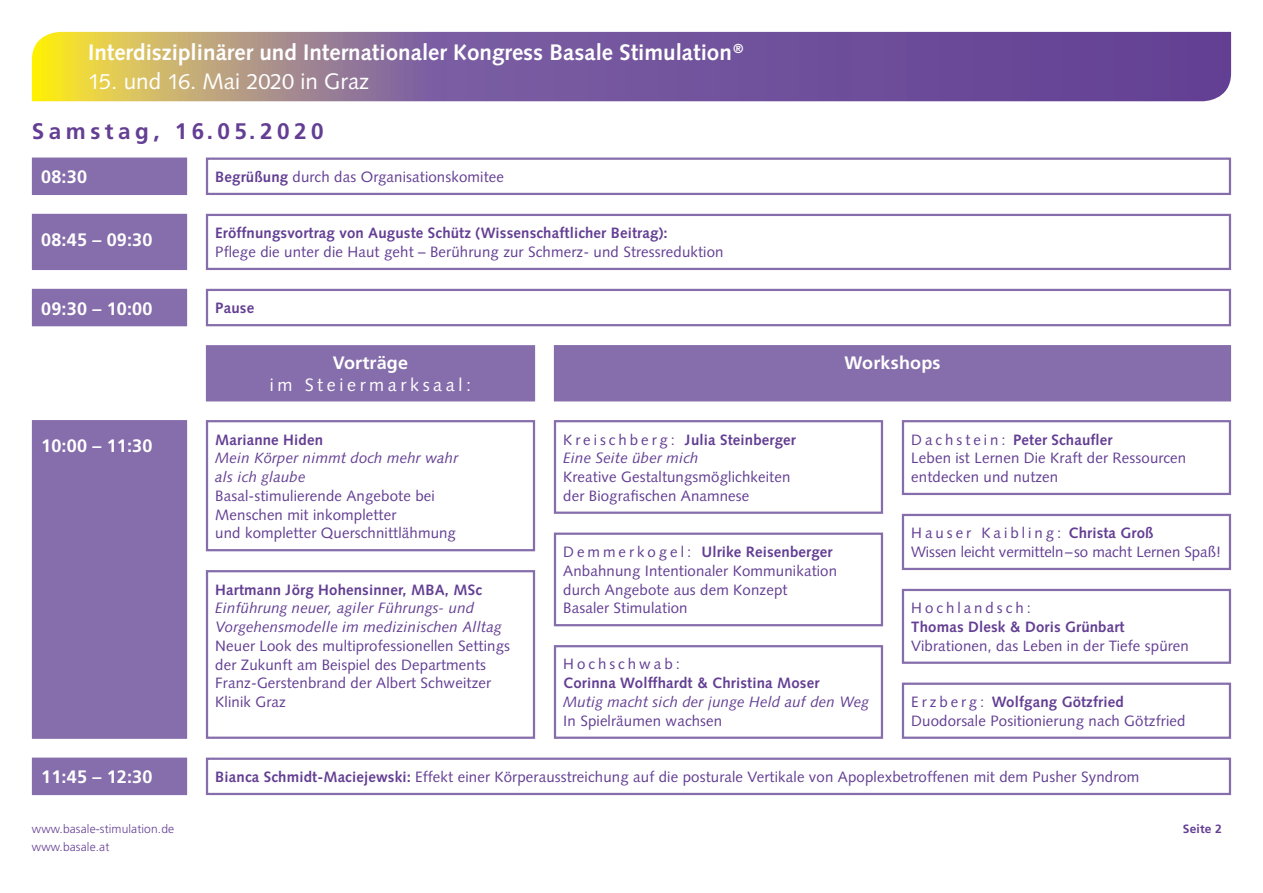
<style>
.page{position:relative;width:1263px;height:893px;background:#fff}
.page>*{position:absolute;margin:0;border:0;box-sizing:border-box;transform-origin:0 0}
.t1{font:700 22.5px "Syntax LT Std";color:#fff}
.t2{font:22.5px "Syntax";color:#fff}
.t3{font:700 22.5px "Frutiger";letter-spacing:.2em;color:#633e93}
.Lesetext{font:700 18px "Frutiger";letter-spacing:.01em;color:#fff}
.Lesetext-2{font:18px/22.5px "Syntax";letter-spacing:.2em;color:#fff;text-align:center}
.Lesetext-3{font:15px/18.8px "Syntax";letter-spacing:.01em;color:#633e93}
.Lesetext-4{font:italic 15px/18.8px "Syntax";letter-spacing:.01em;color:#633e93}
.Lesetext-5{font:700 15px "Syntax";letter-spacing:.01em;color:#633e93}
.t4{font:300 12px/18.8px "Frutiger";letter-spacing:.01em;color:#633e93}
.t5{font:700 12px "Frutiger";letter-spacing:.01em;color:#633e93}
.s1{font-size:21.75px}
.s2{font-weight:700}
.s3{font-family:"Frutiger";font-weight:700}
.s4{font-style:italic}
.s5{font-style:normal}
.s6{font-weight:700;font-style:normal}
</style>
<div class="page">
<div style="left:32px;top:158px;width:155px;height:37px;background:#866dab"></div>
<div style="left:32px;top:214px;width:155px;height:56px;background:#866dab"></div>
<div style="left:32px;top:289px;width:155px;height:37px;background:#866dab"></div>
<div style="left:32px;top:420px;width:155px;height:319px;background:#866dab"></div>
<div style="left:32px;top:758px;width:155px;height:37px;background:#866dab"></div>
<div style="left:206px;top:158px;width:1025px;height:37px;border:2px solid #866dab"></div>
<div style="left:206px;top:214px;width:1025px;height:56px;border:2px solid #866dab"></div>
<div style="left:206px;top:289px;width:1025px;height:37px;border:2px solid #866dab"></div>
<div style="left:206px;top:345px;width:329px;height:56px;background:#866dab;border:2px solid #866dab"></div>
<div style="left:554px;top:345px;width:677px;height:56px;background:#866dab"></div>
<div style="left:206px;top:420px;width:329px;height:131px;border:2px solid #866dab"></div>
<div style="left:206px;top:570px;width:329px;height:169px;border:2px solid #866dab"></div>
<div style="left:554px;top:420px;width:329px;height:94px;border:2px solid #866dab"></div>
<div style="left:902px;top:589px;width:329px;height:75px;border:2px solid #866dab"></div>
<div style="left:902px;top:683px;width:329px;height:56px;border:2px solid #866dab"></div>
<div style="left:902px;top:514px;width:329px;height:56px;border:2px solid #866dab"></div>
<div style="left:902px;top:420px;width:329px;height:75px;border:2px solid #866dab"></div>
<div style="left:554px;top:533px;width:329px;height:93px;border:2px solid #866dab"></div>
<div style="left:554px;top:645px;width:329px;height:94px;border:2px solid #866dab"></div>
<div style="left:206px;top:758px;width:1025px;height:37px;border:2px solid #866dab"></div>
<svg style="left:32px;top:32px;width:1199px;height:69px;background:#876a8e"></svg>
<h1 class="t1" style="left:88px;top:40px;width:657px">Interdisziplinärer und Internationaler Kongress Basale Stimulation<sup>®</sup></h1>
<h1 class="t2" style="left:88px;top:68px;width:283px"><span class="s1">15</span>. und <span class="s1">16</span>. Mai <span class="s1">2020</span> in Graz</h1>
<p class="t3" style="left:32px;top:118px;width:293px">Samstag, 16.05.2020</p>
<p class="Lesetext" style="left:41px;top:166px;width:47px">08:30</p>
<p class="Lesetext" style="left:41px;top:229px;width:113px">08:45 – 09:30</p>
<p class="Lesetext" style="left:41px;top:299px;width:113px">09:30 – 10:00</p>
<p class="Lesetext" style="left:41px;top:435px;width:113px">10:00 – 11:30</p>
<p class="Lesetext" style="left:41px;top:766px;width:113px">11:45 – 12:30</p>
<p class="Lesetext-3" style="left:215px;top:167px;width:290px"><span class="s2">Begrüßung</span> durch das Organisationskomitee</p>
<p class="Lesetext-3" style="left:215px;top:224px;width:510px"><span class="s2">Eröffnungsvortrag von Auguste Schütz (Wissenschaftlicher Beitrag):<br></span>Pflege die unter die Haut geht – Berührung zur Schmerz- und Stressreduktion</p>
<p class="Lesetext-5" style="left:215px;top:299px;width:40px">Pause</p>
<p class="Lesetext-2" style="left:270px;top:351px;width:203px"><span class="s3">Vorträge<br></span>im Steiermarksaal:</p>
<p class="Lesetext" style="left:844px;top:352px;width:98px">Workshops</p>
<p class="Lesetext-3" style="left:215px;top:430px;width:245px"><span class="s2">Marianne Hiden<br></span><span class="s4">Mein Körper nimmt doch mehr wahr als ich glaube<br></span>Basal-stimulierende Angebote bei<br>Menschen mit inkompletter<br>und kompletter Querschnittlähmung</p>
<p class="Lesetext-3" style="left:215px;top:580px;width:296px"><span class="s2">Hartmann Jörg Hohensinner, MBA, MSc </span><span class="s4">Einführung neuer, agiler Führungs- und Vorgehensmodelle im medizinischen Alltag </span>Neuer Look des multiprofessionellen Settings der Zukunft am Beispiel des Departments Franz-Gerstenbrand der Albert Schweitzer Klinik Graz</p>
<p class="Lesetext-3" style="left:563px;top:430px;width:234px">K r e i s c h b e r g : <span class="s2">Julia Steinberger<br></span><span class="s4">Eine Seite über mich<br></span>Kreative Gestaltungsmöglichkeiten der Biografischen Anamnese</p>
<p class="Lesetext-3" style="left:563px;top:542px;width:275px">D e m m e r k o g e l : <span class="s2">Ulrike Reisenberger<br></span>Anbahnung Intentionaler Kommunikation durch Angebote aus dem Konzept<br>Basaler Stimulation</p>
<p class="Lesetext-4" style="left:563px;top:655px;width:307px"><span class="s5">Hochschwab:<br></span><span class="s6">Corinna Wolffhardt &amp; Christina Moser<br></span>Mutig macht sich der junge Held auf den Weg<br><span class="s5">In Spielräumen wachsen</span></p>
<p class="Lesetext-3" style="left:911px;top:430px;width:277px">D a c h s t e i n : <span class="s2">Peter Schaufler<br></span>Leben ist Lernen Die Kraft der Ressourcen entdecken und nutzen</p>
<p class="Lesetext-3" style="left:911px;top:524px;width:311px">Hauser Kaibling: <span class="s2">Christa Groß<br></span>Wissen leicht vermitteln–so macht Lernen Spaß!</p>
<p class="Lesetext-3" style="left:911px;top:599px;width:279px">Hochlandsch:<br><span class="s2">Thomas Dlesk &amp; Doris Grünbart<br></span>Vibrationen, das Leben in der Tiefe spüren</p>
<p class="Lesetext-3" style="left:911px;top:692px;width:276px">E r z b e r g : <span class="s2">Wolfgang Götzfried<br></span>Duodorsale Positionierung nach Götzfried</p>
<p class="Lesetext-3" style="left:215px;top:767px;width:925px"><span class="s2">Bianca Schmidt-Maciejewski:</span> Effekt einer Körperausstreichung auf die posturale Vertikale von Apoplexbetroffenen mit dem Pusher Syndrom</p>
<p class="t4" style="left:32px;top:819px;width:144px">www.basale-stimulation.de www.basale.at</p>
<p class="t5" style="left:1183px;top:821px;width:40px">Seite 2</p>
</div>
